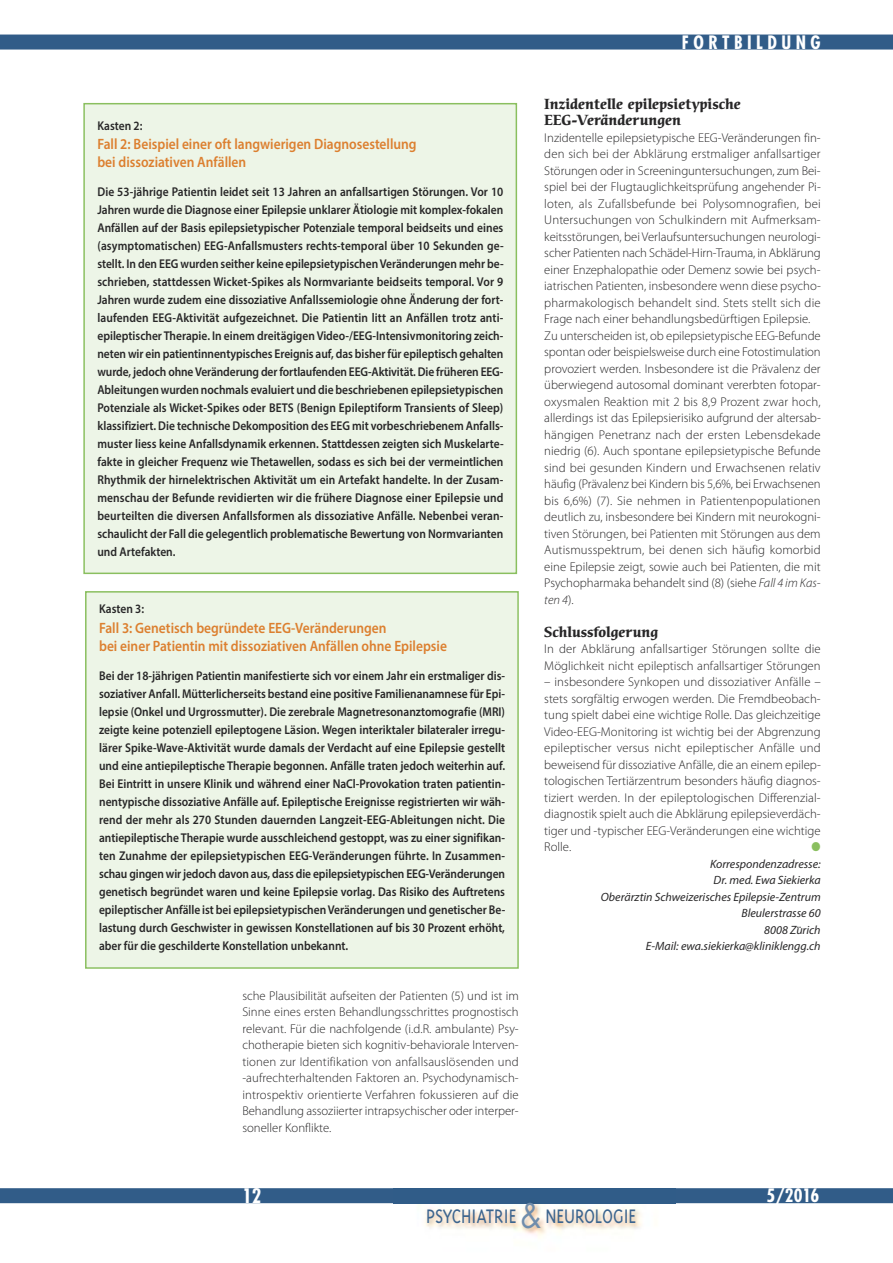
<style>
.page{position:relative;width:893px;height:1263px;background:#fff}
.page>*{position:absolute;margin:0;border:0;box-sizing:border-box;transform-origin:0 0}
.t1{font:300 22.5px "Triplex";color:#3b648e;scale:.88 1}
.t2{font:700 condensed 19.5px "Futura";color:#fff}
.t3{font:700 condensed 18px "Futura";letter-spacing:.25em;color:#fff}
.t4{font:600 15px/18px "Myriad Pro";color:#dc7f2f;scale:.9 1}
.t5{font:700 14.25px/16.5px "Cerigo";color:#272627}
.t6{font:600 12.75px/18px "Myriad Pro";color:#272627;text-align:justify;scale:.9 1}
.t7{font:300 12.75px/16.5px "Myriad Pro";color:#272627;text-align:justify}
.t8{font:12.75px "Zapf Dingbats";color:#8abf5f;scale:.9 1}
.t9{font:italic 12px/16.5px "Myriad Pro";color:#272627;text-align:right}
.s1{font-style:italic}
.s2{font-family:"Baskerville";font-weight:600;font-style:normal}
.s3{font-family:"Futura";font-weight:400;font-size:33px;color:#6f8dac}
</style>
<div class="page">
<div style="left:0;top:1188px;width:893px;height:15px;background:#315c88"></div>
<div style="left:0;top:35px;width:893px;height:15px;background:#315c88"></div>
<img style="left:393px;top:1203px;width:282px;height:34px">
<div style="left:87px;top:593px;width:430px;height:374px;background:#edf5e7"></div>
<div style="left:85px;top:591px;width:434px;height:378px;border:2px solid #8abf5f"></div>
<div style="left:85px;top:104px;width:431px;height:469px;background:#edf5e7"></div>
<div style="left:83px;top:103px;width:434px;height:471px;border:2px solid #8abf5f"></div>
<p class="t6" style="left:97px;top:117px;width:52px">Kasten 2:</p>
<p class="t4" style="left:97px;top:136px;width:356px">Fall 2: Beispiel einer oft langwierigen Diagnosestellung bei dissoziativen Anfällen</p>
<p class="t6" style="left:97px;top:184px;width:453px">Die 53-jährige Patientin leidet seit 13 Jahren an anfallsartigen Störungen. Vor 10<br>Jahren wurde die Diagnose einer Epilepsie unklarer Ätiologie mit komplex-fokalen Anfällen auf der Basis epilepsietypischer Potenziale temporal beidseits und eines (asymptomatischen) EEG-Anfallsmusters rechts-temporal über 10 Sekunden ge&shy;stellt. In den EEG wurden seither keine epilepsietypischenVeränderungen mehr be&shy;schrieben, stattdessen Wicket-Spikes als Normvariante beidseits temporal. Vor 9<br>Jahren wurde zudem eine dissoziative Anfallssemiologie ohne Änderung der fort&shy;laufenden EEG-Aktivität aufgezeichnet. Die Patientin litt an Anfällen trotz anti&shy;epileptischer Therapie. In einem dreitägigenVideo-/EEG-Intensivmonitoring zeich&shy;neten wir ein patientinnentypisches Ereignis auf, das bisher für epileptisch gehalten wurde, jedoch ohneVeränderung der fortlaufenden EEG-Aktivität. Die früheren EEG-Ableitungen wurden nochmals evaluiert und die beschriebenen epilepsietypischen Potenziale als Wicket-Spikes oder BETS (Benign Epileptiform Transients of Sleep) klassifiziert. Die technische Dekomposition des EEG mit vorbeschriebenem Anfalls&shy;muster liess keine Anfallsdynamik erkennen. Stattdessen zeigten sich Muskelarte&shy;fakte in gleicher Frequenz wie Thetawellen, sodass es sich bei der vermeintlichen Rhythmik der hirnelektrischen Aktivität um ein Artefakt handelte. In der Zusam&shy;menschau der Befunde revidierten wir die frühere Diagnose einer Epilepsie und beurteilten die diversen Anfallsformen als dissoziative Anfälle. Nebenbei veran&shy;schaulicht der Fall die gelegentlich problematische Bewertung von Normvarianten und Artefakten.</p>
<p class="t6" style="left:99px;top:601px;width:52px">Kasten 3:</p>
<p class="t4" style="left:99px;top:620px;width:388px">Fall 3: Genetisch begründete EEG-Veränderungen<br>bei einer Patientin mit dissoziativen Anfällen ohne Epilepsie</p>
<p class="t6" style="left:99px;top:668px;width:453px">Bei der 18-jährigen Patientin manifestierte sich vor einem Jahr ein erstmaliger dis&shy;soziativer Anfall. Mütterlicherseits bestand eine positive Familienanamnese für Epi&shy;lepsie (Onkel und Urgrossmutter). Die zerebrale Magnetresonanztomografie (MRI) zeigte keine potenziell epileptogene Läsion. Wegen interiktaler bilateraler irregu&shy;lärer Spike-Wave-Aktivität wurde damals der Verdacht auf eine Epilepsie gestellt und eine antiepileptische Therapie begonnen. Anfälle traten jedoch weiterhin auf.<br>Bei Eintritt in unsere Klinik und während einer NaCl-Provokation traten patientin&shy;nentypische dissoziative Anfälle auf. Epileptische Ereignisse registrierten wir wäh&shy;rend der mehr als 270 Stunden dauernden Langzeit-EEG-Ableitungen nicht. Die antiepileptische Therapie wurde ausschleichend gestoppt, was zu einer signifikan&shy;ten Zunahme der epilepsietypischen EEG-Veränderungen führte. In Zusammen&shy;schau gingen wir jedoch davon aus, dass die epilepsietypischen EEG-Veränderungen genetisch begründet waren und keine Epilepsie vorlag. Das Risiko des Auftretens epileptischer Anfälle ist bei epilepsietypischenVeränderungen und genetischer Be&shy;lastung durch Geschwister in gewissen Konstellationen auf bis 30 Prozent erhöht, aber für die geschilderte Konstellation unbekannt.</p>
<p class="t7" style="left:242px;top:988px;width:278px">sche Plausibilität aufseiten der Patienten (5) und ist im Sinne eines ersten Behandlungsschrittes prognostisch relevant. Für die nachfolgende (i.d.R. ambulante) Psy&shy;chotherapie bieten sich kognitiv-behaviorale Interven&shy;tionen zur Identifikation von anfallsauslösenden und -aufrechterhaltenden Faktoren an. Psychodynamisch&shy;introspektiv orientierte Verfahren fokussieren auf die Behandlung assoziierter intrapsychischer oder interper&shy;soneller Konflikte.</p>
<h3 class="t3" style="left:682px;top:34px;width:140px">FORTBILDUNG</h3>
<p class="t5" style="left:544px;top:97px;width:198px">Inzidentelle epilepsietypische<br>EEG-Veränderungen</p>
<p class="t7" style="left:544px;top:130px;width:278px;text-align:left">Inzidentelle epilepsietypische EEG-Veränderungen fin&shy;den sich bei der Abklärung erstmaliger anfallsartiger Störungen oder in Screeninguntersuchungen, zum Bei&shy;spiel bei der Flugtauglichkeitsprüfung angehender Pi&shy;loten, als Zufallsbefunde bei Polysomnografien, bei Untersuchungen von Schulkindern mit Aufmerksam&shy;keitsstörungen, bei Verlaufsuntersuchungen neurologi&shy;scher Patienten nach Schädel-Hirn-Trauma, in Abklärung einer Enzephalopathie oder Demenz sowie bei psych&shy;iatrischen Patienten, insbesondere wenn diese psycho&shy;pharmakologisch behandelt sind. Stets stellt sich die Frage nach einer behandlungsbedürftigen Epilepsie.<br>Zu unterscheiden ist, ob epilepsietypische EEG-Befunde spontan oder beispielsweise durch eine Fotostimulation provoziert werden. Insbesondere ist die Prävalenz der überwiegend autosomal dominant vererbten fotopar&shy;oxysmalen Reaktion mit 2 bis 8,9 Prozent zwar hoch, allerdings ist das Epilepsierisiko aufgrund der altersab&shy;hängigen Penetranz nach der ersten Lebensdekade niedrig (6). Auch spontane epilepsietypische Befunde sind bei gesunden Kindern und Erwachsenen relativ häufig (Prävalenz bei Kindern bis 5,6%, bei Erwachsenen bis 6,6%) (7). Sie nehmen in Patientenpopulationen deutlich zu, insbesondere bei Kindern mit neurokogni&shy;tiven Störungen, bei Patienten mit Störungen aus dem Autismusspektrum, bei denen sich häufig komorbid eine Epilepsie zeigt, sowie auch bei Patienten, die mit Psychopharmaka behandelt sind (8) (siehe <span class="s1">Fall 4 imKas&shy;ten 4</span>).</p>
<p class="t5" style="left:544px;top:625px;width:116px">Schlussfolgerung</p>
<p class="t7" style="left:544px;top:641px;width:278px">In der Abklärung anfallsartiger Störungen sollte die<br>Möglichkeit nicht epileptisch anfallsartiger Störungen</p>
<p class="t7" style="left:544px;top:674px;width:278px">– insbesondere Synkopen und dissoziativer Anfälle – stets sorgfältig erwogen werden. Die Fremdbeobach&shy;tung spielt dabei eine wichtige Rolle. Das gleichzeitige Video-EEG-Monitoring ist wichtig bei der Abgrenzung epileptischer versus nicht epileptischer Anfälle und beweisend für dissoziative Anfälle, die an einem epilep&shy;tologischen Tertiärzentrum besonders häufig diagnos&shy;tiziert werden. In der epileptologischen Differenzial&shy;diagnostik spielt auch die Abklärung epilepsieverdäch&shy;tiger und -typischer EEG-Veränderungen eine wichtige Rolle.</p>
<p class="t8" style="left:812px;top:839px;width:12px">●</p>
<p class="t9" style="left:601px;top:856px;width:221px">Korrespondenzadresse:<br>Dr. med. Ewa Siekierka<br>Oberärztin Schweizerisches Epilepsie-Zentrum<br>Bleulerstrasse 60<br>8008 Zu<span class="s2">̈</span>rich<br>E-Mail: ewa.siekierka@kliniklengg.ch</p>
<h2 class="t2" style="left:242px;top:1187px;width:21px">12</h2>
<h1 class="t1" style="left:426px;top:1202px;width:240px">PSYCHIATRIE <span class="s3">&amp;</span> NEUROLOGIE</h1>
<h3 class="t3" style="left:766px;top:1188px;width:55px">5/2016</h3>
</div>
